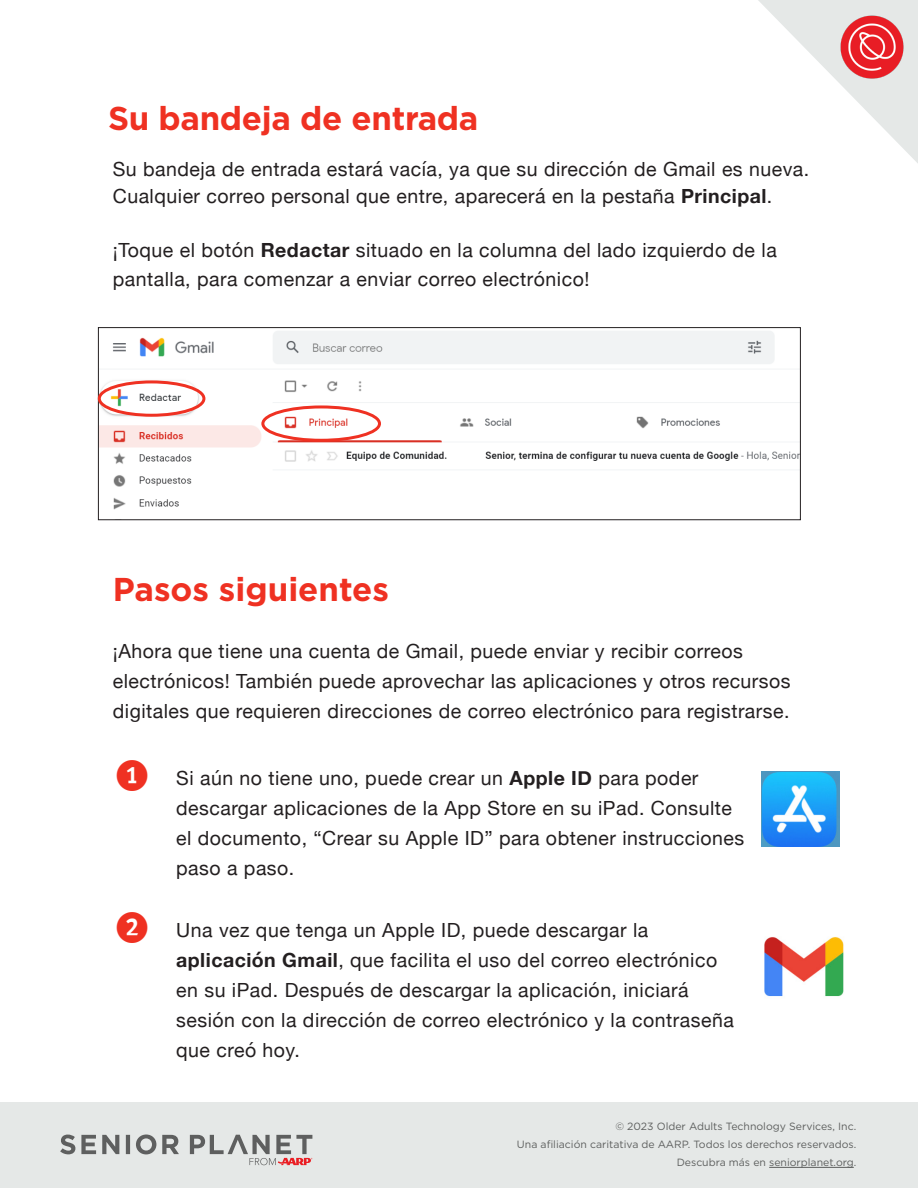
<style>
.page{position:relative;width:918px;height:1188px;background:#fff}
.page>*{position:absolute;margin:0;border:0;box-sizing:border-box;transform-origin:0 0}
.t1{font:45px "Dingbests";color:#ef3122}
.subtitle{font:700 33px "Gotham";letter-spacing:-.01em;color:#ef3122}
.Paragraph_Style_1{font:19.5px/30px "Helvetica Neue";letter-spacing:.025em;color:#231f20}
.t2{font:10.5px/18px "Gotham";color:#5d5f5e;text-align:right}
.s1{font-weight:700}
</style>
<div class="page">
<svg style="left:758px;top:0;width:160px;height:163px"></svg>
<img style="left:833px;top:8px;width:77px;height:77px">
<div style="left:0;top:1103px;width:918px;height:85px;background:#e5e8e7"></div>
<svg style="left:60px;top:1135px;width:252px;height:30px"></svg>
<hr style="left:769px;top:1167px;width:85px;height:1px;background:#5d5f5e">
<img style="left:100px;top:331px;width:699px;height:179px">
<div style="left:98px;top:327px;width:703px;height:193px;border:1px solid #231f20"></div>
<div style="left:98px;top:380px;width:107px;height:37px;border:3px solid #ef3122;border-radius:50%"></div>
<div style="left:261px;top:405px;width:120px;height:37px;border:3px solid #ef3122;border-radius:50%"></div>
<img style="left:764px;top:937px;width:80px;height:60px">
<img style="left:761px;top:772px;width:78px;height:75px">
<p class="subtitle" style="left:108px;top:96px;width:372px">Su bandeja de entrada</p>
<p class="Paragraph_Style_1" style="left:113px;top:157px;width:698px;line-height:27px">Su bandeja de entrada estará vacía, ya que su dirección de Gmail es nueva.<br>Cualquier correo personal que entre, aparecerá en la pestaña <span class="s1">Principal</span>.</p>
<p class="Paragraph_Style_1" style="left:113px;top:237px;width:666px;line-height:28.5px">¡Toque el botón <span class="s1">Redactar</span> situado en la columna del lado izquierdo de la pantalla, para comenzar a enviar correo electrónico!</p>
<p class="subtitle" style="left:113px;top:567px;width:278px">Pasos siguientes</p>
<p class="Paragraph_Style_1" style="left:113px;top:637px;width:679px">¡Ahora que tiene una cuenta de Gmail, puede enviar y recibir correos electrónicos! También puede aprovechar las aplicaciones y otros recursos digitales que requieren direcciones de correo electrónico para registrarse.</p>
<p class="t1" style="left:113px;top:752px;width:40px">1</p>
<p class="Paragraph_Style_1" style="left:176px;top:764px;width:570px">Si aún no tiene uno, puede crear un <span class="s1">Apple ID</span> para poder descargar aplicaciones de la App Store en su iPad. Consulte el documento, “Crear su Apple ID” para obtener instrucciones paso a paso.</p>
<p class="t1" style="left:113px;top:903px;width:40px">2</p>
<p class="Paragraph_Style_1" style="left:176px;top:916px;width:559px">Una vez que tenga un Apple ID, puede descargar la <span class="s1">aplicación Gmail</span>, que facilita el uso del correo electrónico en su iPad. Después de descargar la aplicación, iniciará sesión con la dirección de correo electrónico y la contraseña que creó hoy.</p>
<p class="t2" style="left:517px;top:1117px;width:341px">© 2023 Older Adults Technology Services, Inc.<br>Una afiliación caritativa de AARP. Todos los derechos reservados.<br>Descubra más en seniorplanet.org.</p>
</div>
